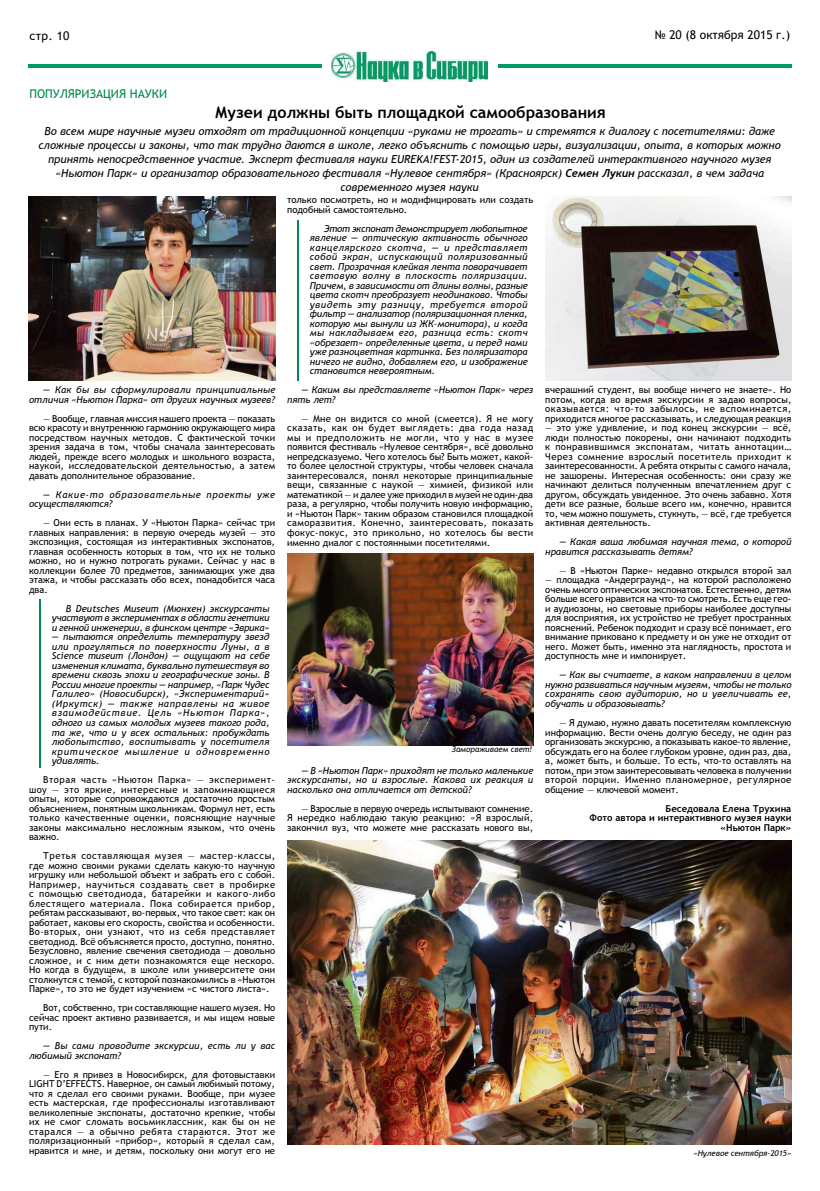
<style>
.page{position:relative;width:820px;height:1191px;background:#fff}
.page>*{position:absolute;margin:0;border:0;box-sizing:border-box;transform-origin:0 0}
.t1{font:700 16px "Trebuchet MS";color:#000}
.t2{font:12px "Trebuchet MS";color:#000}
.t3{font:12px "Trebuchet MS";color:#00894b}
.t4{font:italic 11px/14px "Trebuchet MS";color:#000;text-align:center}
.t5{font:9.5px/9.5px "Trebuchet MS";color:#000;text-align:justify}
.t6{font:italic 9.5px/9.5px "Trebuchet MS";color:#000;text-align:justify}
.t7{font:700 9.5px/9.5px "Trebuchet MS";color:#000;text-align:right}
.t8{font:italic 9.5px/9.5px "Trebuchet MS";letter-spacing:.075em;color:#000}
.t9{font:italic 8px "Trebuchet MS";color:#000}
.s1{font-family:"Trebuchet";font-weight:700}
</style>
<div class="page">
<hr style="left:28px;top:64px;width:293px;height:4px;background:#009c65">
<hr style="left:498px;top:64px;width:293px;height:4px;background:#009c65">
<img style="left:332px;top:51px;width:155px;height:30px">
<img style="left:28px;top:196px;width:247px;height:185px">
<img style="left:545px;top:196px;width:246px;height:185px">
<img style="left:287px;top:840px;width:504px;height:304px">
<img style="left:287px;top:553px;width:246px;height:192px">
<hr style="left:40px;top:599px;width:1px;height:168px;background:#00894b">
<hr style="left:297px;top:220px;width:1px;height:161px;background:#00894b">
<p class="t2" style="left:29px;top:28px;width:42px">стр. 10</p>
<p class="t2" style="left:654px;top:27px;width:137px">№ 20 (8 октября 2015 г.)</p>
<p class="t3" style="left:29px;top:86px;width:139px">ПОПУЛЯРИЗАЦИЯ НАУКИ</p>
<p class="t4" style="left:39px;top:124px;width:743px">Во всем мире научные музеи отходят от традиционной концепции «руками не трогать» и стремятся к диалогу с посетителями: даже сложные процессы и законы, что так трудно даются в школе, легко объяснить с помощью игры, визуализации, опыта, в которых можно принять непосредственное участие. Эксперт фестиваля науки EUREKA!FEST-2015, один из создателей интерактивного научного музея «Ньютон Парк» и организатор образовательного фестиваля «Нулевое сентября» (Красноярск) <span class="s1">Семен Лукин</span> рассказал, в чем задача современного музея науки</p>
<h1 class="t1" style="left:215px;top:102px;width:392px">Музеи должны быть площадкой самообразования</h1>
<p class="t6" style="left:29px;top:385px;width:247px;text-align:right">— Как бы вы сформулировали принципиальные отличия «Ньютон Парка» от других научных музеев?</p>
<p class="t5" style="left:29px;top:414px;width:247px;text-indent:14px">— Вообще, главная миссия нашего проекта — показать всю красоту и внутреннюю гармонию окружающего мира посредством научных методов. С фактической точки зрения задача в том, чтобы сначала заинтересовать людей, прежде всего молодых и школьного возраста, наукой, исследовательской деятельностью, а затем давать дополнительное образование.</p>
<p class="t8" style="left:29px;top:490px;width:247px;text-indent:14px">— Какие-то образовательные проекты уже осуществляются?</p>
<p class="t5" style="left:29px;top:518px;width:247px;text-indent:14px">— Они есть в планах. У «Ньютон Парка» сейчас три главных направления: в первую очередь музей — это экспозиция, состоящая из интерактивных экспонатов, главная особенность которых в том, что их не только можно, но и нужно потрогать руками. Сейчас у нас в коллекции более 70 предметов, занимающих уже два этажа, и чтобы рассказать обо всех, понадобится часа два.</p>
<p class="t6" style="left:52px;top:604px;width:219px;text-indent:14px">В Deutsches Museum (Мюнхен) экскурсанты участвуют в экспериментах в области генетики и генной инженерии, в финском центре «Эврика»</p>
<p class="t6" style="left:52px;top:632px;width:219px">— пытаются определить температуру звезд или прогуляться по поверхности Луны, а в Science museum (Лондон) — ощущают на себе изменения климата, буквально путешествуя во времени сквозь эпохи и географические зоны. В России многие проекты — например, «Парк Чудес Галилео» (Новосибирск), «Экспериментарий» (Иркутск) — также направлены на живое взаимодействие. Цель «Ньютон Парка», одного из самых молодых музеев такого рода, та же, что и у всех остальных: пробуждать любопытство, воспитывать у посетителя критическое мышление и одновременно удивлять.</p>
<p class="t5" style="left:29px;top:775px;width:247px;text-indent:14px">Вторая часть «Ньютон Парка» — эксперимент&shy;шоу — это яркие, интересные и запоминающиеся опыты, которые сопровождаются достаточно простым объяснением, понятным школьникам. Формул нет, есть только качественные оценки, поясняющие научные законы максимально несложным языком, что очень важно.</p>
<p class="t5" style="left:29px;top:851px;width:247px;text-indent:14px">Третья составляющая музея — мастер-классы, где можно своими руками сделать какую-то научную игрушку или небольшой объект и забрать его с собой.<br>Например, научиться создавать свет в пробирке с помощью светодиода, батарейки и какого-либо блестящего материала. Пока собирается прибор, ребятам рассказывают, во-первых, что такое свет: как он работает, каковы его скорость, свойства и особенности.<br>Во-вторых, они узнают, что из себя представляет светодиод. Всё объясняется просто, доступно, понятно.<br>Безусловно, явление свечения светодиода — довольно сложное, и с ним дети познакомятся еще нескоро.<br>Но когда в будущем, в школе или университете они столкнутся с темой, с которой познакомились в «Ньютон Парке», то это не будет изучением «с чистого листа».</p>
<p class="t5" style="left:29px;top:1003px;width:247px;text-indent:14px">Вот, собственно, три составляющие нашего музея. Но сейчас проект активно развивается, и мы ищем новые пути.</p>
<p class="t6" style="left:29px;top:1041px;width:247px;text-indent:14px">— Вы сами проводите экскурсии, есть ли у вас любимый экспонат?</p>
<p class="t5" style="left:29px;top:1069px;width:247px;text-indent:14px">— Его я привез в Новосибирск, для фотовыставки LIGHT D’EFFECTS. Наверное, он самый любимый потому, что я сделал его своими руками. Вообще, при музее есть мастерская, где профессионалы изготавливают великолепные экспонаты, достаточно крепкие, чтобы их не смог сломать восьмиклассник, как бы он не старался — а обычно ребята стараются. Этот же поляризационный «прибор», который я сделал сам, нравится и мне, и детям, поскольку они могут его не</p>
<p class="t5" style="left:287px;top:195px;width:247px">только посмотреть, но и модифицировать или создать подобный самостоятельно.</p>
<p class="t6" style="left:310px;top:224px;width:219px;text-indent:14px">Этот экспонат демонстрирует любопытное явление — оптическую активность обычного канцелярского скотча, — и представляет собой экран, испускающий поляризованный свет. Прозрачная клейкая лента поворачивает световую волну в плоскость поляризации.<br>Причем, в зависимости от длины волны, разные цвета скотч преобразует неодинаково. Чтобы увидеть эту разницу, требуется второй фильтр — анализатор (поляризационная пленка, которую мы вынули из ЖК-монитора), и когда мы накладываем его, разница есть: скотч «обрезает» определенные цвета, и перед нами уже разноцветная картинка. Без поляризатора ничего не видно, добавляем его, и изображение становится невероятным.</p>
<p class="t6" style="left:287px;top:385px;width:247px;text-indent:14px">— Каким вы представляете «Ньютон Парк» через пять лет?</p>
<p class="t5" style="left:287px;top:414px;width:247px;text-indent:14px">— Мне он видится со мной (смеется). Я не могу сказать, как он будет выглядеть: два года назад мы и предположить не могли, что у нас в музее появится фестиваль «Нулевое сентября», всё довольно непредсказуемо. Чего хотелось бы? Быть может, какой&shy;то более целостной структуры, чтобы человек сначала заинтересовался, понял некоторые принципиальные вещи, связанные c наукой — химией, физикой или математикой — и далее уже приходил в музей не один-два раза, а регулярно, чтобы получить новую информацию, и «Ньютон Парк» таким образом становился площадкой саморазвития. Конечно, заинтересовать, показать фокус-покус, это прикольно, но хотелось бы вести именно диалог с постоянными посетителями.</p>
<p class="t9" style="left:451px;top:744px;width:82px">Замораживаем свет!</p>
<p class="t6" style="left:287px;top:765px;width:247px;text-indent:14px">— В «Ньютон Парк» приходят не только маленькие экскурсанты, но и взрослые. Какова их реакция и насколько она отличается от детской?</p>
<p class="t5" style="left:287px;top:803px;width:247px;text-indent:14px">— Взрослые в первую очередь испытывают сомнение.<br>Я нередко наблюдаю такую реакцию: «Я взрослый, закончил вуз, что можете мне рассказать нового вы,</p>
<p class="t5" style="left:545px;top:385px;width:247px">вчерашний студент, вы вообще ничего не знаете». Но потом, когда во время экскурсии я задаю вопросы, оказывается: что-то забылось, не вспоминается, приходится многое рассказывать, и следующая реакция</p>
<p class="t5" style="left:545px;top:423px;width:247px">— это уже удивление, и под конец экскурсии — всё, люди полностью покорены, они начинают подходить к понравившимся экспонатам, читать аннотации… Через сомнение взрослый посетитель приходит к заинтересованности. А ребята открыты с самого начала, не зашорены. Интересная особенность: они сразу же начинают делиться полученным впечатлением друг с другом, обсуждать увиденное. Это очень забавно. Хотя дети все разные, больше всего им, конечно, нравится то, чем можно пошуметь, стукнуть, — всё, где требуется активная деятельность.</p>
<p class="t6" style="left:545px;top:537px;width:247px;text-indent:14px">— Какая ваша любимая научная тема, о которой нравится рассказывать детям?</p>
<p class="t5" style="left:559px;top:566px;width:233px">— В «Ньютон Парке» недавно открылся второй зал</p>
<p class="t5" style="left:545px;top:575px;width:247px">— площадка «Андерграунд», на которой расположено очень много оптических экспонатов. Естественно, детям больше всего нравится на что-то смотреть. Есть еще гео&shy;и аудиозоны, но световые приборы наиболее доступны для восприятия, их устройство не требует пространных пояснений. Ребенок подходит и сразу всё понимает, его внимание приковано к предмету и он уже не отходит от него. Может быть, именно эта наглядность, простота и доступность мне и импонирует.</p>
<p class="t6" style="left:545px;top:670px;width:247px;text-indent:14px">— Как вы считаете, в каком направлении в целом нужно развиваться научным музеям, чтобы не только сохранять свою аудиторию, но и увеличивать ее, обучать и образовывать?</p>
<p class="t5" style="left:545px;top:718px;width:247px;text-indent:14px">— Я думаю, нужно давать посетителям комплексную информацию. Вести очень долгую беседу, не один раз организовать экскурсию, а показывать какое-то явление, обсуждать его на более глубоком уровне, один раз, два, а, может быть, и больше. То есть, что-то оставлять на потом, при этом заинтересовывать человека в получении второй порции. Именно планомерное, регулярное общение — ключевой момент.</p>
<p class="t7" style="left:589px;top:803px;width:203px">Беседовала Елена Трухина<br>Фото автора и интерактивного музея науки «Ньютон Парк»</p>
<p class="t9" style="left:693px;top:1148px;width:99px">«Нулевое сентября-2015»</p>
</div>
